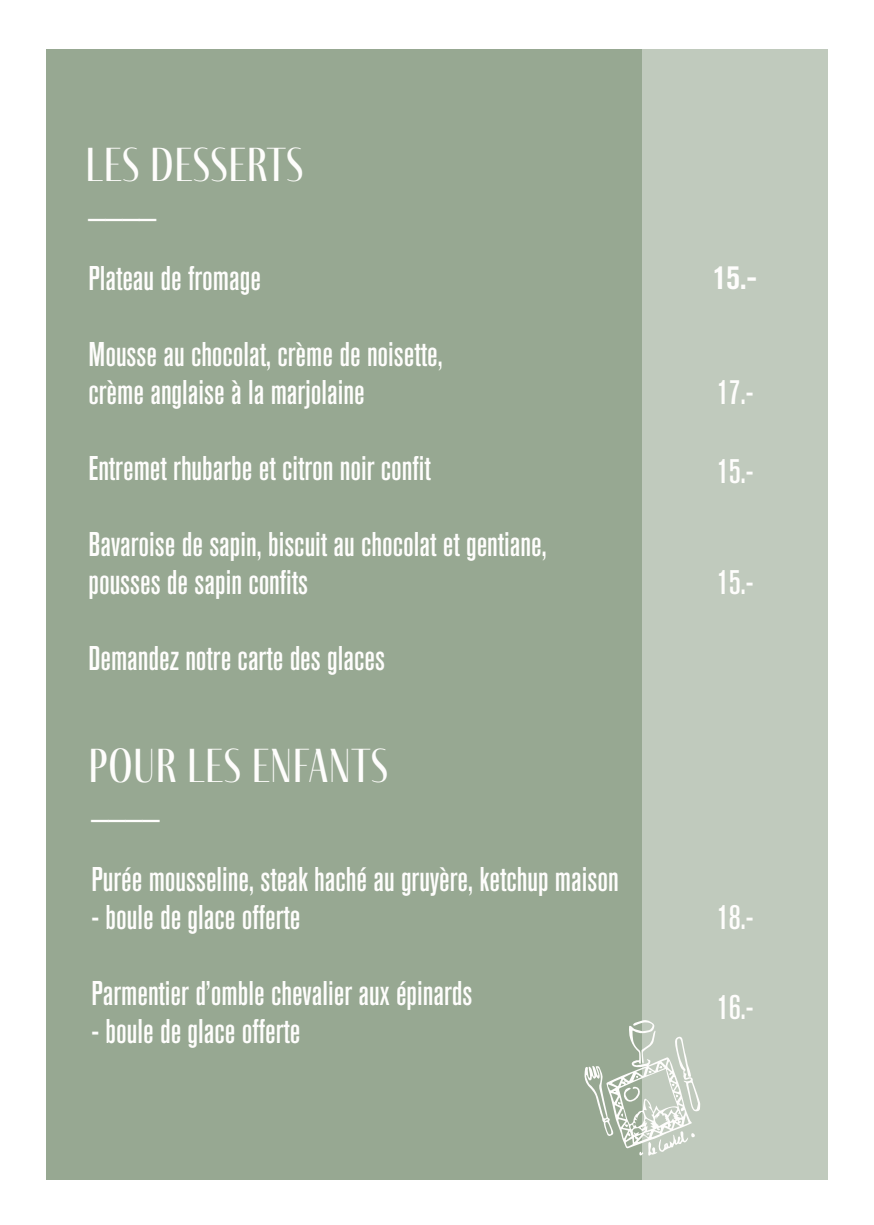
<style>
.page{position:relative;width:874px;height:1225px;background:#fff}
.page>*{position:absolute;margin:0;border:0;box-sizing:border-box;transform-origin:0 0}
.t1{font:49px "Fino Sans";color:#fefdfc}
.t2{font:34px/38px "Akzidenz Grotesk BQ Md Cnd Alt";color:#fefdfc}
.t3{font:34px "Akzidenz Grotesk BQ Bd Cnd Alt";color:#fefdfc}
</style>
<div class="page">
<div style="left:46px;top:49px;width:596px;height:1131px;background:#97a892"></div>
<div style="left:642px;top:49px;width:185px;height:1131px;background:#c0cabd"></div>
<svg style="left:584px;top:1020px;width:116px;height:135px"></svg>
<h1 class="t1" style="left:85px;top:137px;width:220px">LES DESSERTS</h1>
<p class="t2" style="left:88px;top:183px;width:69px">____</p>
<p class="t2" style="left:88px;top:259px;width:174px">Plateau de fromage</p>
<p class="t2" style="left:88px;top:335px;width:355px">Mousse au chocolat, crème de noisette, crème anglaise à la marjolaine</p>
<p class="t2" style="left:88px;top:449px;width:344px">Entremet rhubarbe et citron noir confit</p>
<p class="t2" style="left:88px;top:525px;width:459px">Bavaroise de sapin, biscuit au chocolat et gentiane, pousses de sapin confits</p>
<p class="t2" style="left:88px;top:639px;width:298px">Demandez notre carte des glaces</p>
<h1 class="t1" style="left:88px;top:738px;width:301px">POUR LES ENFANTS</h1>
<p class="t2" style="left:91px;top:784px;width:69px">____</p>
<p class="t2" style="left:91px;top:860px;width:528px">Purée mousseline, steak haché au gruyère, ketchup maison</p>
<p class="t2" style="left:91px;top:898px;width:210px">- boule de glace offerte</p>
<p class="t2" style="left:91px;top:974px;width:382px">Parmentier d’omble chevalier aux épinards</p>
<p class="t2" style="left:91px;top:1012px;width:210px">- boule de glace offerte</p>
<p class="t3" style="left:712px;top:258px;width:45px">15.-</p>
<p class="t2" style="left:716px;top:373px;width:38px">17.-</p>
<p class="t2" style="left:716px;top:452px;width:38px">15.-</p>
<p class="t2" style="left:716px;top:563px;width:38px">15.-</p>
<p class="t2" style="left:716px;top:898px;width:38px">18.-</p>
<p class="t2" style="left:716px;top:988px;width:38px">16.-</p>
</div>
